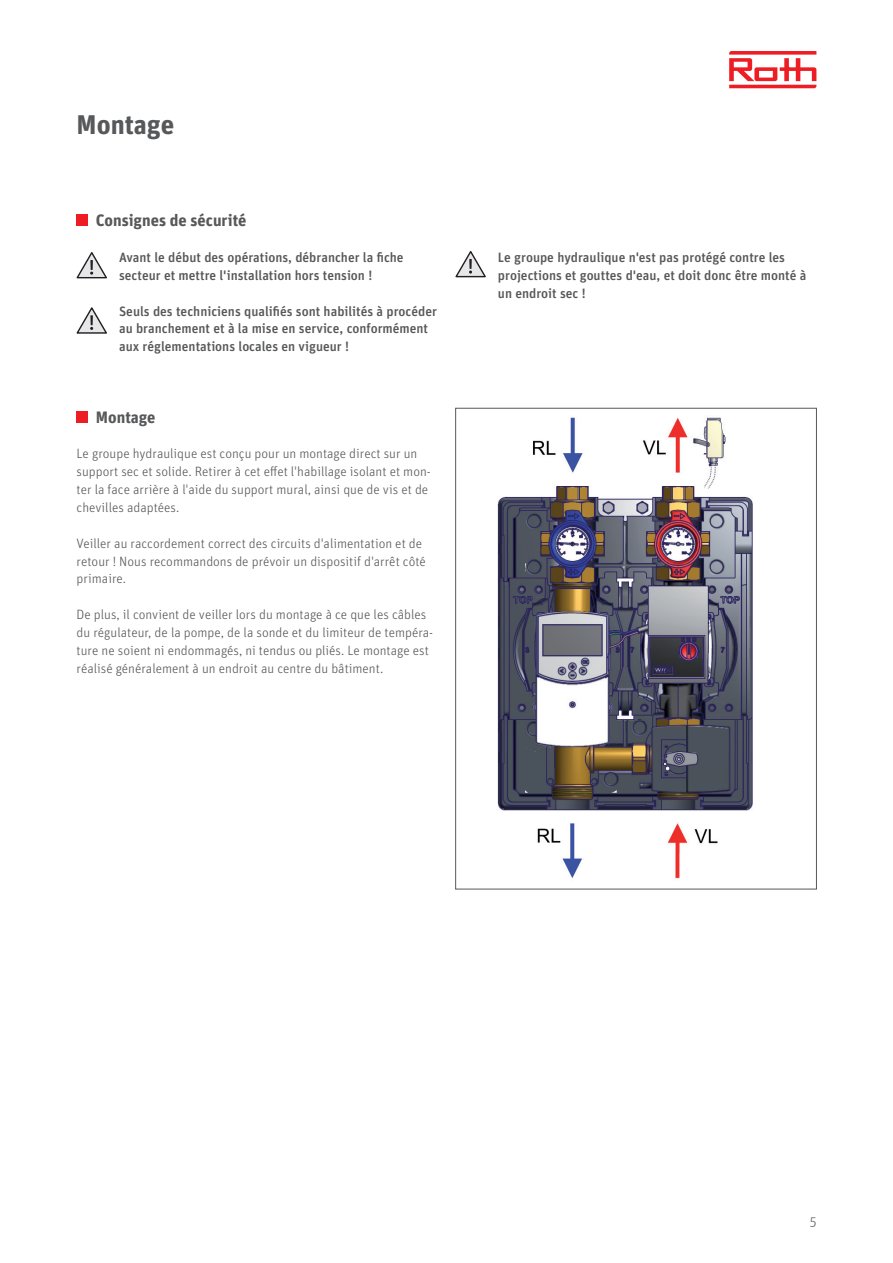
<style>
.page{position:relative;width:893px;height:1263px;background:#fff}
.page>*{position:absolute;margin:0;border:0;box-sizing:border-box;transform-origin:0 0}
.t1{font:700 27px "Unit OT";color:#57585a}
.t2{font:700 16.5px "Unit OT";color:#57585a}
.t3{font:300 13.5px/17.9px "Unit OT";color:#57585a}
.t4{font:500 13.5px/17.9px "Unit OT";color:#57585a}
</style>
<div class="page">
<svg style="left:729px;top:51px;width:87px;height:37px"></svg>
<div style="left:77px;top:411px;width:11px;height:12px;background:#ee1d23"></div>
<div style="left:77px;top:214px;width:11px;height:12px;background:#ee1d23"></div>
<svg style="left:77px;top:252px;width:30px;height:26px"></svg>
<svg style="left:77px;top:307px;width:30px;height:27px"></svg>
<svg style="left:455px;top:251px;width:31px;height:26px"></svg>
<img style="left:497px;top:417px;width:256px;height:462px">
<h1 class="t1" style="left:77px;top:107px;width:99px">Montage</h1>
<p class="t2" style="left:96px;top:210px;width:152px">Consignes de sécurité</p>
<p class="t4" style="left:119px;top:248px;width:286px">Avant le début des opérations, débrancher la fiche secteur et mettre l'installation hors tension !</p>
<p class="t4" style="left:119px;top:302px;width:319px">Seuls des techniciens qualifiés sont habilités à procéder au branchement et à la mise en service, conformément aux réglementations locales en vigueur !</p>
<p class="t2" style="left:96px;top:406px;width:61px">Montage</p>
<p class="t3" style="left:77px;top:445px;width:356px">Le groupe hydraulique est conçu pour un montage direct sur un support sec et solide. Retirer à cet effet l'habillage isolant et mon&shy;ter la face arrière à l'aide du support mural, ainsi que de vis et de chevilles adaptées.</p>
<p class="t3" style="left:77px;top:534px;width:351px">Veiller au raccordement correct des circuits d'alimentation et de retour ! Nous recommandons de prévoir un dispositif d'arrêt côté primaire.</p>
<p class="t3" style="left:77px;top:606px;width:358px">De plus, il convient de veiller lors du montage à ce que les câbles du régulateur, de la pompe, de la sonde et du limiteur de tempéra&shy;ture ne soient ni endommagés, ni tendus ou pliés. Le montage est réalisé généralement à un endroit au centre du bâtiment.</p>
<p class="t4" style="left:498px;top:248px;width:310px">Le groupe hydraulique n'est pas protégé contre les projections et gouttes d'eau, et doit donc être monté à un endroit sec !</p>
<p class="t3" style="left:810px;top:1213px;width:8px">5</p>
</div>
